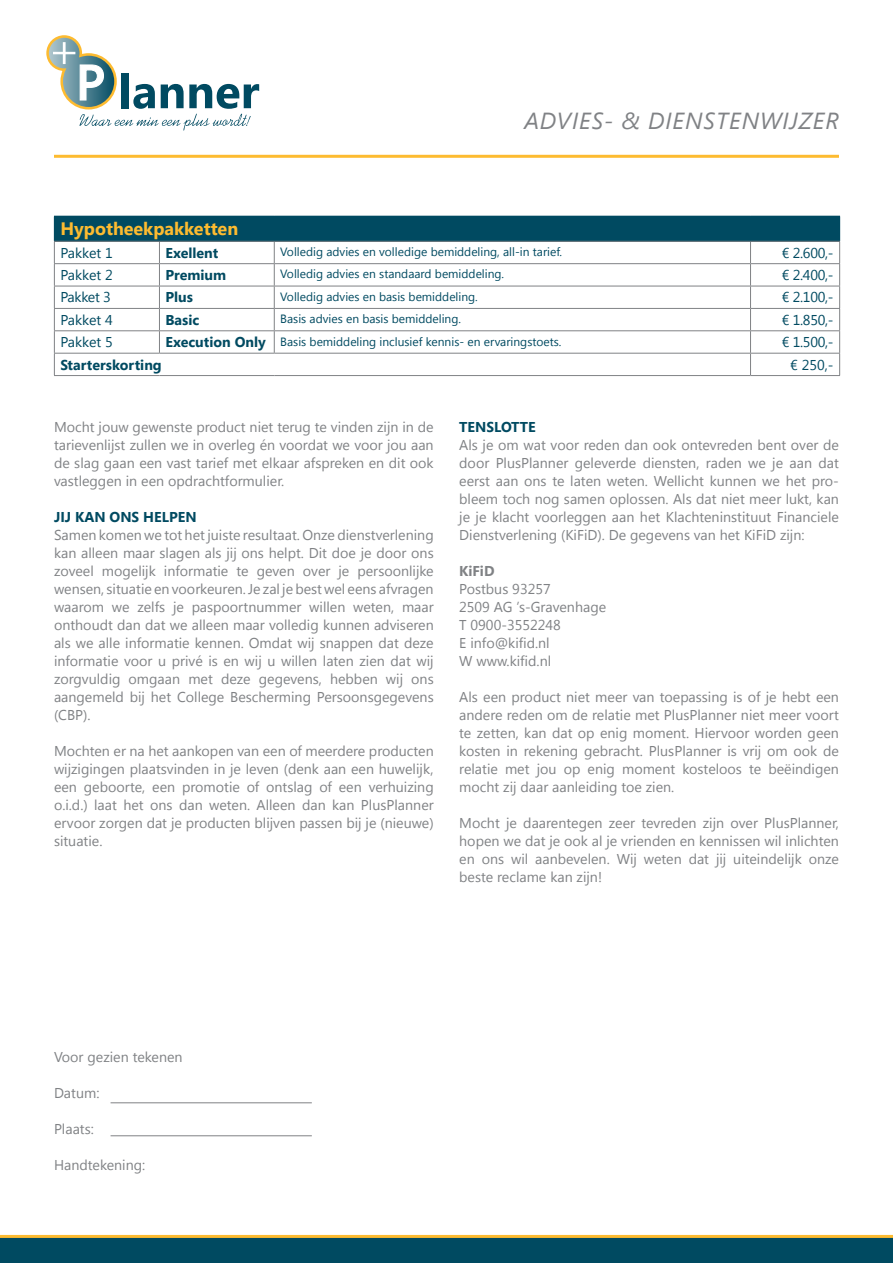
<style>
.page{position:relative;width:893px;height:1263px;background:#fff}
.page>*{position:absolute;margin:0;border:0;box-sizing:border-box;transform-origin:0 0}
.t1{font:italic 23.25px "Segoe UI";letter-spacing:.04em;color:#808285}
.t2{font:700 18px "Segoe UI";color:#fdbb30}
.t3{font:14.25px/18px "Segoe UI";color:#808285;text-align:justify}
.t4{font:14.25px "Segoe UI";letter-spacing:-.02em;color:#004a61}
.t5{font:700 14.25px "Segoe UI";color:#004a61}
.t6{font:700 14.25px "Segoe UI";color:#808285}
.t7{font:12px "Segoe UI";color:#004a61}
.s1{font-weight:700;font-size:14.25px}
</style>
<div class="page">
<svg style="left:46px;top:35px;width:213px;height:96px"></svg>
<hr style="left:54px;top:155px;width:785px;height:3px;background:#fdbb30">
<svg style="left:0;top:1235px;width:893px;height:28px;background:#1a555b"></svg>
<hr style="left:111px;top:1102px;width:201px;height:1px;background:#808285">
<hr style="left:111px;top:1135px;width:201px;height:1px;background:#808285">
<div style="left:54px;top:216px;width:786px;height:25px;background:#004a61"></div>
<hr style="left:54px;top:308px;width:105px;height:1px;background:#808285">
<hr style="left:159px;top:308px;width:115px;height:1px;background:#808285">
<hr style="left:274px;top:308px;width:476px;height:1px;background:#808285">
<hr style="left:750px;top:308px;width:90px;height:1px;background:#808285">
<hr style="left:54px;top:330px;width:105px;height:1px;background:#808285">
<hr style="left:159px;top:330px;width:115px;height:1px;background:#808285">
<hr style="left:274px;top:330px;width:476px;height:1px;background:#808285">
<hr style="left:750px;top:330px;width:90px;height:1px;background:#808285">
<hr style="left:54px;top:353px;width:105px;height:1px;background:#808285">
<hr style="left:159px;top:353px;width:115px;height:1px;background:#808285">
<hr style="left:274px;top:353px;width:476px;height:1px;background:#808285">
<hr style="left:750px;top:353px;width:90px;height:1px;background:#808285">
<hr style="left:54px;top:375px;width:105px;height:1px;background:#808285">
<hr style="left:159px;top:375px;width:115px;height:1px;background:#808285">
<hr style="left:274px;top:375px;width:476px;height:1px;background:#808285">
<hr style="left:750px;top:375px;width:90px;height:1px;background:#808285">
<svg style="left:159px;top:242px;width:1px;height:111px"></svg>
<svg style="left:274px;top:242px;width:1px;height:111px"></svg>
<hr style="left:54px;top:286px;width:105px;height:1px;background:#808285">
<hr style="left:159px;top:286px;width:115px;height:1px;background:#808285">
<hr style="left:274px;top:286px;width:476px;height:1px;background:#808285">
<hr style="left:750px;top:286px;width:90px;height:1px;background:#808285">
<hr style="left:54px;top:241px;width:105px;height:1px;background:#808285">
<svg style="left:54px;top:240px;width:1px;height:135px"></svg>
<hr style="left:159px;top:241px;width:115px;height:1px;background:#808285">
<hr style="left:274px;top:241px;width:476px;height:1px;background:#808285">
<hr style="left:750px;top:241px;width:90px;height:1px;background:#808285">
<svg style="left:750px;top:242px;width:1px;height:133px"></svg>
<svg style="left:839px;top:240px;width:1px;height:135px"></svg>
<hr style="left:54px;top:263px;width:105px;height:1px;background:#808285">
<hr style="left:159px;top:263px;width:115px;height:1px;background:#808285">
<hr style="left:274px;top:263px;width:476px;height:1px;background:#808285">
<hr style="left:750px;top:263px;width:90px;height:1px;background:#808285">
<h1 class="t1" style="left:524px;top:105px;width:316px">ADVIES- &amp; DIENSTENWIJZER</h1>
<p class="t2" style="left:60px;top:216px;width:179px">Hypotheekpakketten</p>
<p class="t4" style="left:60px;top:243px;width:54px">Pakket 1</p>
<p class="t5" style="left:165px;top:242px;width:54px">Exellent</p>
<p class="t7" style="left:280px;top:243px;width:283px">Volledig advies en volledige bemiddeling, all-in tarief.</p>
<p class="t4" style="left:782px;top:243px;width:53px">€ 2.600,-</p>
<p class="t4" style="left:60px;top:265px;width:54px">Pakket 2</p>
<p class="t5" style="left:165px;top:265px;width:62px">Premium</p>
<p class="t7" style="left:280px;top:266px;width:225px">Volledig advies en standaard bemiddeling.</p>
<p class="t4" style="left:782px;top:265px;width:53px">€ 2.400,-</p>
<p class="t4" style="left:60px;top:287px;width:52px">Pakket 3</p>
<p class="t5" style="left:165px;top:287px;width:29px">Plus</p>
<p class="t7" style="left:280px;top:288px;width:199px">Volledig advies en basis bemiddeling.</p>
<p class="t4" style="left:782px;top:287px;width:53px">€ 2.100,-</p>
<p class="t4" style="left:60px;top:310px;width:54px">Pakket 4</p>
<p class="t5" style="left:165px;top:310px;width:35px">Basic</p>
<p class="t7" style="left:280px;top:311px;width:182px">Basis advies en basis bemiddeling.</p>
<p class="t4" style="left:782px;top:310px;width:53px">€ 1.850,-</p>
<p class="t4" style="left:60px;top:332px;width:54px">Pakket 5</p>
<p class="t7" style="left:165px;top:333px;width:398px"><span class="s1">Execution Only</span> Basis bemiddeling inclusief kennis- en ervaringstoets.</p>
<p class="t4" style="left:782px;top:332px;width:53px">€ 1.500,-</p>
<p class="t5" style="left:60px;top:354px;width:103px">Starterskorting</p>
<p class="t4" style="left:790px;top:355px;width:45px">€ 250,-</p>
<p class="t3" style="left:54px;top:417px;width:381px">Mocht jouw gewenste product niet terug te vinden zijn in de tarievenlijst zullen we in overleg én voordat we voor jou aan de slag gaan een vast tarief met elkaar afspreken en dit ook vastleggen in een opdrachtformulier.</p>
<p class="t5" style="left:54px;top:507px;width:144px">JIJ KAN ONS HELPEN</p>
<p class="t3" style="left:54px;top:525px;width:381px">Samen komen we tot het juiste resultaat. Onze dienstverlening kan alleen maar slagen als jij ons helpt. Dit doe je door ons zoveel mogelijk informatie te geven over je persoonlijke wensen, situatie en voorkeuren. Je zal je best wel eens afvragen waarom we zelfs je paspoortnummer willen weten, maar onthoudt dan dat we alleen maar volledig kunnen adviseren als we alle informatie kennen. Omdat wij snappen dat deze informatie voor u privé is en wij u willen laten zien dat wij zorgvuldig omgaan met deze gegevens, hebben wij ons aangemeld bij het College Bescherming Persoonsgegevens (CBP).</p>
<p class="t3" style="left:54px;top:741px;width:381px">Mochten er na het aankopen van een of meerdere producten wijzigingen plaatsvinden in je leven (denk aan een huwelijk, een geboorte, een promotie of ontslag of een verhuizing o.i.d.) laat het ons dan weten. Alleen dan kan PlusPlanner ervoor zorgen dat je producten blijven passen bij je (nieuwe) situatie.</p>
<p class="t5" style="left:459px;top:417px;width:78px">TENSLOTTE</p>
<p class="t3" style="left:459px;top:435px;width:381px">Als je om wat voor reden dan ook ontevreden bent over de door PlusPlanner geleverde diensten, raden we je aan dat eerst aan ons te laten weten. Wellicht kunnen we het pro&shy;bleem toch nog samen oplossen. Als dat niet meer lukt, kan je je klacht voorleggen aan het Klachteninstituut Financiele Dienstverlening (KiFiD). De gegevens van het KiFiD zijn:</p>
<p class="t6" style="left:459px;top:561px;width:37px">KiFiD</p>
<p class="t3" style="left:459px;top:579px;width:148px;text-align:left">Postbus 93257<br>2509 AG ’s-Gravenhage<br>T 0900-3552248<br>E info@kifid.nl<br>W www.kifid.nl</p>
<p class="t3" style="left:459px;top:687px;width:381px">Als een product niet meer van toepassing is of je hebt een andere reden om de relatie met PlusPlanner niet meer voort te zetten, kan dat op enig moment. Hiervoor worden geen kosten in rekening gebracht. PlusPlanner is vrij om ook de relatie met jou op enig moment kosteloos te beëindigen mocht zij daar aanleiding toe zien.</p>
<p class="t3" style="left:459px;top:813px;width:381px">Mocht je daarentegen zeer tevreden zijn over PlusPlanner, hopen we dat je ook al je vrienden en kennissen wil inlichten en ons wil aanbevelen. Wij weten dat jij uiteindelijk onze beste reclame kan zijn!</p>
<p class="t3" style="left:54px;top:1047px;width:130px">Voor gezien tekenen</p>
<p class="t3" style="left:54px;top:1083px;width:47px">Datum:</p>
<p class="t3" style="left:54px;top:1119px;width:41px">Plaats:</p>
<p class="t3" style="left:54px;top:1155px;width:93px">Handtekening:</p>
</div>
